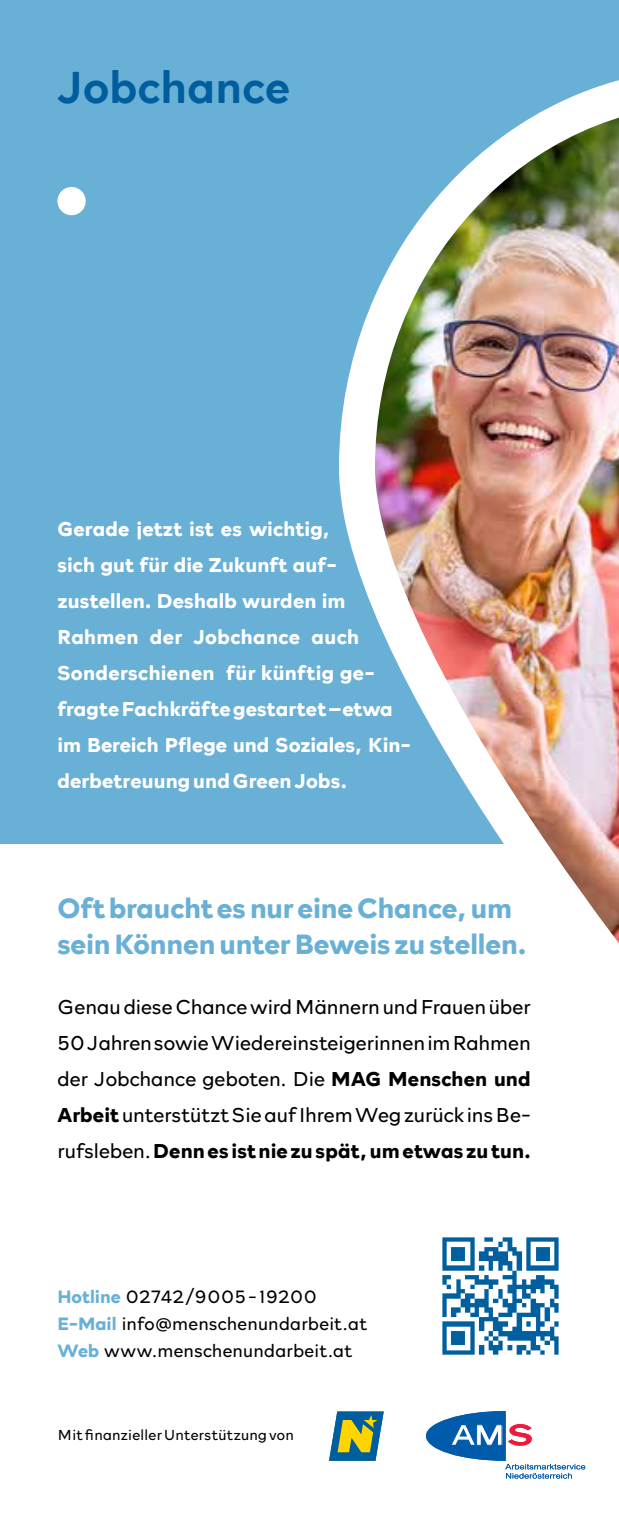
<style>
.page{position:relative;width:619px;height:1518px;background:#fff}
.page>*{position:absolute;margin:0;border:0;box-sizing:border-box;transform-origin:0 0}
.t1{font:500 45.23px "Rockford Sans";letter-spacing:.01em;color:#005e9e}
.t2{font:700 28.12px/36px "Rockford Sans";letter-spacing:-.005em;color:#69b0d6}
.t3{font:700 20.25px/36px "Rockford Sans";letter-spacing:.01em;color:#fff}
.t4{font:300 20.25px/36px "Rockford Sans";letter-spacing:.005em;color:#000;text-align:justify}
.t5{font:300 18px/27px "Rockford Sans";letter-spacing:.02em;color:#000}
.t6{font:300 14.62px "Rockford Sans";letter-spacing:.02em;color:#000}
.s1{font-weight:700}
.s2{font-weight:700;color:#69b0d6}
</style>
<div class="page">
<div style="left:0;top:0;width:619px;height:843px;background:#69b0d6"></div>
<img style="left:442px;top:1237px;width:117px;height:118px">
<img style="left:321px;top:80px;width:298px;height:863px">
<svg style="left:329px;top:1411px;width:55px;height:50px"></svg>
<svg style="left:426px;top:1411px;width:159px;height:68px"></svg>
<div style="left:57px;top:187px;width:29px;height:28px;background:#fff;border-radius:50%"></div>
<h1 class="t1" style="left:57px;top:54px;width:234px">Jobchance</h1>
<p class="t3" style="left:57px;top:510px;width:355px">Gerade jetzt ist es wichtig,<br>sich gut für die Zukunft auf&shy;zustellen. Deshalb wurden im<br>Rahmen der Jobchance auch<br>Sonderschienen für künftig ge&shy;fragte Fachkräfte gestartet –etwa im Bereich Pflege und Soziales, Kin&shy;derbetreuung und Green Jobs.</p>
<h2 class="t2" style="left:57px;top:889px;width:470px">Oft braucht es nur eine Chance, um sein Können unter Beweis zu stellen.</h2>
<p class="t4" style="left:57px;top:988px;width:475px">Genau diese Chance wird Männern und Frauen über 50 Jahren sowie Wiedereinsteigerinnen im Rahmen der Jobchance geboten. Die <span class="s1">MAG Menschen und Arbeit</span> unterstützt Sie auf Ihrem Weg zurück ins Be&shy;rufsleben. <span class="s1">Denn es ist nie zu spät, um etwas zu tun.</span></p>
<p class="t5" style="left:57px;top:1282px;width:311px"><span class="s2">Hotline</span> 02742/9005 - 19200<br><span class="s2">E-Mail</span> info@menschenundarbeit.at<br><span class="s2">Web</span> www.menschenundarbeit.at</p>
<p class="t6" style="left:58px;top:1424px;width:237px">Mit finanzieller Unterstützung von</p>
</div>
